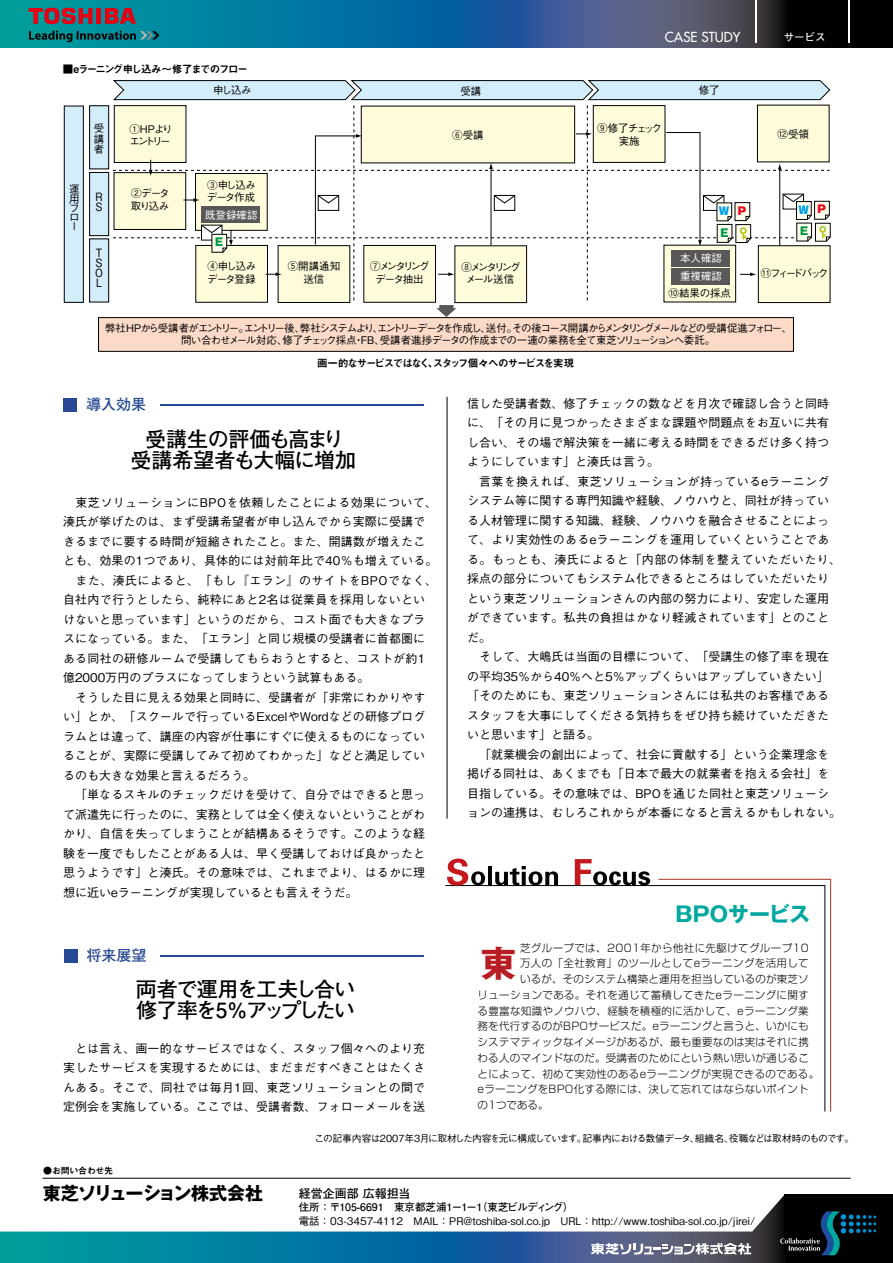
<style>
.page{position:relative;width:893px;height:1263px;background:#fff}
.page>*{position:absolute;margin:0;border:0;box-sizing:border-box;transform-origin:0 0}
.t1{font:700 36px "Gothic MB101 Pro";color:#b81d23}
.t2{font:700 21px/21px "Futo Go B101 Pro";letter-spacing:-.075em;color:#000}
.t3{font:700 21px/21px "Futo Go B101 Pro";letter-spacing:-.02em;color:#000;text-align:center}
.t4{font:700 21px "Gothic MB101 Pro";color:#00a89f}
.t5{font:700 18px "Gothic MB101 Pro";letter-spacing:-.03em;color:#000}
.t6{font:700 15px "Futo Go B101 Pro";color:#284a94}
.t7{font:13.5px "Futura";color:#fff}
.t8{font:500 12px/19.5px "Gothic BBB Pro";letter-spacing:.005em;color:#000}
.t9{font:700 12px "Futo Go B101 Pro";color:#000}
.t10{font:500 11.4px/9.9px "Gothic BBB Pro";color:#000;scale:.92 1}
.t11{font:300 10.5px "Shin Go Pro";letter-spacing:.02em;color:#000}
.t12{font:500 10.5px/10.5px "Gothic BBB Pro";letter-spacing:-.08em;color:#000}
.t13{font:500 10.5px "Gothic BBB Pro";color:#000}
.t14{font:500 10.5px "Gothic BBB Pro";letter-spacing:-.15em;color:#000}
.t15{font:10.5px "Midashi Go Pro MB31";letter-spacing:-.12em;color:#000}
.t16{font:500 10.5px/12.6px "Gothic BBB Pro";letter-spacing:-.175em;color:#000;text-align:center}
.t17{font:700 10.5px "Futo Go B101 Pro";color:#000}
.t18{font:500 10.5px "Gothic BBB Pro";letter-spacing:-.11em;color:#000}
.t19{font:500 10.5px/18.1px "Gothic BBB Pro";color:#fff}
.t20{font:500 10.5px/12.6px "Gothic BBB Pro";letter-spacing:-.215em;color:#000}
.t21{font:700 10.5px "Futo Go B101 Pro";letter-spacing:-.09em;color:#000}
.t22{font:500 10.5px/12.6px "Gothic BBB Pro";letter-spacing:-.12em;color:#000}
.t23{font:500 10.5px "Gothic BBB Pro";letter-spacing:-.23em;color:#000}
.t24{font:500 10.5px "Gothic BBB Pro";letter-spacing:-.13em;color:#000}
.t25{font:700 10.5px "Futo Go B101 Pro";color:#fff}
.t26{font:900 10.5px "Gothic MB101 Pro";color:#094}
.t27{font:900 10.5px "Gothic MB101 Pro";color:#e60013}
.t28{font:900 10.5px "Gothic MB101 Pro";color:#00a0e9}
.t29{font:500 9.75px "Gothic BBB Pro";letter-spacing:-.065em;color:#000}
.t30{font:500 9.75px "Gothic BBB Pro";letter-spacing:-.045em;color:#000}
.t31{font:500 9.75px "Gothic BBB Pro";letter-spacing:-.095em;color:#000}
.t32{font:9px "Midashi Go Pro MB31";letter-spacing:-.03em;color:#000}
</style>
<div class="page">
<div style="left:99px;top:318px;width:694px;height:33px;background:#fbdac8"></div>
<div style="left:98px;top:317px;width:696px;height:35px;border:1px solid #000"></div>
<div style="left:64px;top:106px;width:19px;height:196px;background:#d3edfb"></div>
<div style="left:64px;top:106px;width:20px;height:197px;border:1px solid #000"></div>
<hr style="left:447px;top:397px;width:1px;height:422px;background:#000">
<hr style="left:42px;top:1178px;width:809px;height:1px;background:#000">
<svg style="left:445px;top:885px;width:213px;height:2px"></svg>
<svg style="left:658px;top:878px;width:173px;height:234px"></svg>
<hr style="left:488px;top:866px;width:4px;height:19px;background:#040202">
<svg style="left:495px;top:866px;width:63px;height:19px"></svg>
<svg style="left:447px;top:858px;width:38px;height:28px"></svg>
<svg style="left:575px;top:859px;width:75px;height:26px"></svg>
<hr style="left:160px;top:955px;width:264px;height:1px;background:#284a94">
<div style="left:64px;top:949px;width:13px;height:13px;background:#284a94"></div>
<hr style="left:160px;top:404px;width:264px;height:2px;background:#284a94">
<div style="left:64px;top:398px;width:13px;height:13px;background:#284a94"></div>
<div style="left:90px;top:106px;width:19px;height:63px;background:#d3edfb"></div>
<div style="left:89px;top:106px;width:20px;height:63px;border:1px solid #000"></div>
<div style="left:90px;top:172px;width:19px;height:64px;background:#d3edfb"></div>
<div style="left:89px;top:172px;width:20px;height:64px;border:1px solid #000"></div>
<div style="left:90px;top:239px;width:19px;height:63px;background:#d3edfb"></div>
<div style="left:89px;top:239px;width:20px;height:63px;border:1px solid #000"></div>
<svg style="left:113px;top:80px;width:718px;height:237px"></svg>
<svg style="left:0;top:0;width:893px;height:47px;background:#195d7e"></svg>
<hr style="left:755px;top:0;width:1px;height:43px;background:#fff">
<hr style="left:848px;top:0;width:2px;height:43px;background:#fff">
<svg style="left:29px;top:31px;width:131px;height:11px"></svg>
<hr style="left:97px;top:8px;width:4px;height:16px;background:#e60013">
<svg style="left:105px;top:8px;width:31px;height:16px"></svg>
<svg style="left:29px;top:8px;width:64px;height:16px"></svg>
<svg style="left:0;top:1195px;width:893px;height:68px"></svg>
<svg style="left:591px;top:1243px;width:160px;height:12px"></svg>
<div style="left:784px;top:1194px;width:109px;height:60px;background:#000"></div>
<svg style="left:780px;top:1211px;width:96px;height:44px"></svg>
<p class="t15" style="left:63px;top:60px;width:187px">■eラーニング申し込み～修了までのフロー</p>
<p class="t12" style="left:213px;top:83px;width:40px">申し込み</p>
<p class="t12" style="left:460px;top:84px;width:22px">受講</p>
<p class="t12" style="left:69px;top:182px;width:12px">運用</p>
<p class="t12" style="left:69px;top:202px;width:11px">フ</p>
<p class="t12" style="left:69px;top:211px;width:10px">ロ</p>
<p class="t12" style="left:69px;top:219px;width:7px">ー</p>
<p class="t12" style="left:94px;top:122px;width:11px;text-align:justify">受講者</p>
<p class="t10" style="left:94px;top:190px;width:11px">Ｒ<br>Ｓ</p>
<p class="t10" style="left:94px;top:246px;width:11px;text-align:justify">ＴＳＯＬ</p>
<p class="t20" style="left:129px;top:121px;width:45px">①HPよりエントリー</p>
<p class="t22" style="left:131px;top:186px;width:40px">②データ取り込み</p>
<p class="t12" style="left:207px;top:177px;width:50px;line-height:12.6px">③申し込みデータ作成</p>
<p class="t19" style="left:205px;top:204px;width:54px">既登録確認</p>
<p class="t26" style="left:215px;top:234px;width:9px">E</p>
<p class="t12" style="left:452px;top:129px;width:33px">⑥受講</p>
<p class="t12" style="left:207px;top:259px;width:50px;line-height:12.6px">④申し込みデータ登録</p>
<p class="t12" style="left:288px;top:259px;width:54px;line-height:12.6px;text-align:center">⑤開講通知送信</p>
<p class="t16" style="left:370px;top:259px;width:61px">⑦メンタリングデータ抽出</p>
<p class="t16" style="left:461px;top:259px;width:61px">⑧メンタリングメール送信</p>
<p class="t7" style="left:665px;top:28px;width:77px">CASE STUDY</p>
<p class="t24" style="left:597px;top:120px;width:66px">⑨修了チェック</p>
<p class="t12" style="left:619px;top:135px;width:22px">実施</p>
<p class="t12" style="left:699px;top:84px;width:22px">修了</p>
<p class="t25" style="left:784px;top:29px;width:43px">サービス</p>
<p class="t12" style="left:777px;top:128px;width:33px">⑫受領</p>
<p class="t28" style="left:719px;top:202px;width:12px">W</p>
<p class="t26" style="left:720px;top:224px;width:9px">E</p>
<p class="t19" style="left:680px;top:248px;width:43px">本人確認重複確認</p>
<p class="t27" style="left:738px;top:202px;width:10px">P</p>
<p class="t12" style="left:669px;top:286px;width:64px">⑩結果の採点</p>
<p class="t28" style="left:798px;top:201px;width:12px">W</p>
<p class="t26" style="left:800px;top:222px;width:9px">E</p>
<p class="t27" style="left:817px;top:201px;width:10px">P</p>
<p class="t23" style="left:761px;top:264px;width:69px">⑪フィードバック</p>
<p class="t14" style="left:512px;top:319px;width:282px">その後コース開講からメンタリングメールなどの受講促進フォロー、</p>
<p class="t14" style="left:300px;top:319px;width:219px">弊社システムよりエントリーデータを作成し送付。</p>
<p class="t12" style="left:481px;top:321px;width:12px">、</p>
<p class="t18" style="left:105px;top:319px;width:202px">弊社HPから受講者がエントリーエントリー後、</p>
<p class="t12" style="left:238px;top:321px;width:12px">。</p>
<p class="t12" style="left:373px;top:321px;width:12px">、</p>
<p class="t12" style="left:380px;top:334px;width:337px">受講者進捗データの作成までの一連の業務を全て東芝ソリューションへ委託。</p>
<p class="t12" style="left:282px;top:334px;width:104px">修了チェック採点 FB、</p>
<p class="t12" style="left:181px;top:334px;width:108px">問い合わせメール対応、</p>
<p class="t12" style="left:353px;top:334px;width:12px">・</p>
<p class="t15" style="left:317px;top:354px;width:259px">画一的なサービスではなくスタッフ個々へのサービスを実現</p>
<p class="t15" style="left:428px;top:354px;width:12px">、</p>
<p class="t6" style="left:86px;top:392px;width:61px">導入効果</p>
<h2 class="t3" style="left:130px;top:426px;width:227px">受講生の評価も高まり<br>受講希望者も大幅に増加</h2>
<p class="t8" style="left:63px;top:491px;width:376px">　東芝ソリューションにBPOを依頼したことによる効果について、湊氏が挙げたのは、まず受講希望者が申し込んでから実際に受講できるまでに要する時間が短縮されたこと。また、開講数が増えたことも、効果の1つであり、具体的には対前年比で40％も増えている。　また、湊氏によると、「もし『エラン』のサイトをBPOでなく、自社内で行うとしたら、純粋にあと2名は従業員を採用しないといけないと思っています」というのだから、コスト面でも大きなプラスになっている。また、「エラン」と同じ規模の受講者に首都圏にある同社の研修ルームで受講してもらおうとすると、コストが約1億2000万円のプラスになってしまうという試算もある。<br>　そうした目に見える効果と同時に、受講者が「非常にわかりやすい」とか、「スクールで行っているExcelやWordなどの研修プログラムとは違って、講座の内容が仕事にすぐに使えるものになっていることが、実際に受講してみて初めてわかった」などと満足しているのも大きな効果と言えるだろう。<br>　「単なるスキルのチェックだけを受けて、自分ではできると思って派遣先に行ったのに、実務としては全く使えないということがわかり、自信を失ってしまうことが結構あるそうです。このような経験を一度でもしたことがある人は、早く受講しておけば良かったと思うようです」と湊氏。その意味では、これまでより、はるかに理想に近いeラーニングが実現しているとも言えそうだ。</p>
<p class="t6" style="left:87px;top:943px;width:62px">将来展望</p>
<h2 class="t2" style="left:136px;top:976px;width:221px">両者で運用を工夫し合い修了率を5％アップしたい</h2>
<p class="t8" style="left:63px;top:1037px;width:364px;text-align:justify">　とは言え、画一的なサービスではなく、スタッフ個々へのより充実したサービスを実現するためには、まだまだすべきことはたくさんある。そこで、同社では毎月1回、東芝ソリューションとの間で定例会を実施している。ここでは、受講者数、フォローメールを送</p>
<p class="t8" style="left:467px;top:392px;width:376px">信した受講者数、修了チェックの数などを月次で確認し合うと同時に、「その月に見つかったさまざまな課題や問題点をお互いに共有し合い、その場で解決策を一緒に考える時間をできるだけ多く持つようにしています」と湊氏は言う。<br>　言葉を換えれば、東芝ソリューションが持っているeラーニングシステム等に関する専門知識や経験、ノウハウと、同社が持っている人材管理に関する知識、経験、ノウハウを融合させることによって、より実効性のあるeラーニングを運用していくということである。もっとも、湊氏によると「内部の体制を整えていただいたり、採点の部分についてもシステム化できるところはしていただいたりという東芝ソリューションさんの内部の努力により、安定した運用ができています。私共の負担はかなり軽減されています」とのことだ。<br>　そして、大嶋氏は当面の目標について、「受講生の修了率を現在の平均35％から40％へと5％アップくらいはアップしていきたい「「そのためにも、東芝ソリューションさんには私共のお客様であるスタッフを大事にしてくださる気持ちをぜひ持ち続けていただきたいと思います」と語る。<br>　「就業機会の創出によって、社会に貢献する」という企業理念を掲げる同社は、あくまでも「日本で最大の就業者を抱える会社」を目指している。その意味では、BPOを通じた同社と東芝ソリューションの連携は、むしろこれからが本番になると言えるかもしれない。</p>
<h2 class="t4" style="left:676px;top:896px;width:136px">BPOサービス</h2>
<p class="t11" style="left:520px;top:939px;width:290px">芝グループでは、2001年から他社に先駆けてグループ10</p>
<p class="t11" style="left:520px;top:955px;width:290px">万人の「全社教育」のツールとしてeラーニングを活用して</p>
<p class="t11" style="left:520px;top:970px;width:290px">いるが、そのシステム構築と運用を担当しているのが東芝ソ</p>
<p class="t11" style="left:478px;top:986px;width:333px">リューションである。それを通じて蓄積してきたeラーニングに関す</p>
<p class="t11" style="left:478px;top:1002px;width:333px">る豊富な知識やノウハウ、経験を積極的に活かして、eラーニング業</p>
<p class="t11" style="left:478px;top:1018px;width:333px">務を代行するのがBPOサービスだ。eラーニングと言うと、いかにも</p>
<p class="t11" style="left:478px;top:1033px;width:333px">システマティックなイメージがあるが、最も重要なのは実はそれに携</p>
<p class="t11" style="left:478px;top:1049px;width:333px">わる人のマインドなのだ。受講者のためにという熱い思いが通じるこ</p>
<p class="t11" style="left:478px;top:1065px;width:343px">とによって、初めて実効性のあるeラーニングが実現できるのである。</p>
<p class="t11" style="left:478px;top:1081px;width:333px">eラーニングをBPO化する際には、決して忘れてはならないポイント</p>
<p class="t11" style="left:478px;top:1096px;width:72px">の1つである。</p>
<h1 class="t1" style="left:480px;top:933px;width:37px">東</h1>
<p class="t32" style="left:43px;top:1163px;width:71px">●お問い合わせ先</p>
<h3 class="t5" style="left:43px;top:1178px;width:222px">東芝ソリューション株式会社</h3>
<p class="t30" style="left:583px;top:1131px;width:153px">記事内における数値データ組織名、</p>
<p class="t29" style="left:690px;top:1131px;width:11px">、</p>
<p class="t29" style="left:315px;top:1131px;width:274px">この記事内容は2007年3月に取材した内容を元に構成しています。</p>
<p class="t31" style="left:729px;top:1131px;width:127px">役職などは取材時のものです。</p>
<p class="t9" style="left:299px;top:1183px;width:113px">経営企画部広報担当</p>
<p class="t21" style="left:477px;top:1199px;width:99px">（東芝ビルディング(</p>
<p class="t17" style="left:299px;top:1199px;width:185px">住所：〒105-6691　東京都芝浦1－1－1</p>
<p class="t13" style="left:299px;top:1212px;width:458px">電話：03-3457-4112　MAIL：PR@toshiba-sol.co j p. 　URL：http://www.toshiba-sol.co j p. /jirei/</p>
</div>
